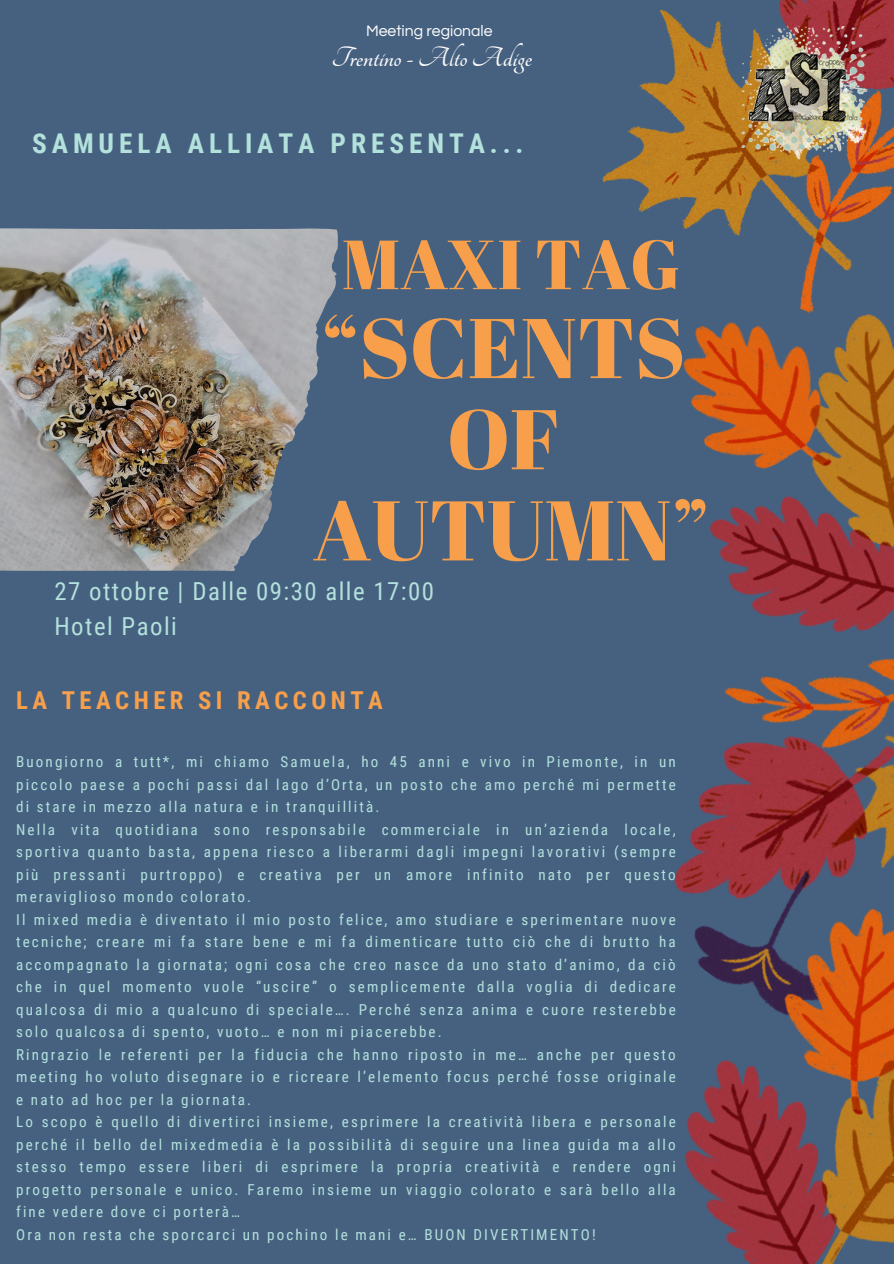
<style>
.page{position:relative;width:894px;height:1264px;background:#fff}
.page>*{position:absolute;margin:0;border:0;box-sizing:border-box;transform-origin:0 0}
.t1{font:84.3px/91.2px "Abril Fatface";color:#f79f4a;text-align:center}
.t2{font:69.3px "Abril Fatface";color:#f79f4a}
.t3{font:700 30.45px "Tangerine";color:#fdfbfb}
.t4{font:700 27.3px "Roboto Condensed";letter-spacing:.18em;color:#b3e1dc}
.t5{font:24.75px/35.4px "Roboto Condensed";letter-spacing:.06em;color:#b3e1dc}
.t6{font:700 24.6px "Roboto Condensed";letter-spacing:.18em;color:#f79f4a}
.t7{font:15.75px "Questrial";color:#fff}
.t8{font:15px/22.5px "Roboto Condensed";letter-spacing:.14em;color:#b3e1dc;text-align:justify}
</style>
<div class="page">
<div style="left:0;top:0;width:893px;height:1263px;background:#466180"></div>
<img style="left:602px;top:0;width:291px;height:246px">
<img style="left:675px;top:678px;width:218px;height:199px">
<img style="left:683px;top:246px;width:210px;height:432px">
<img style="left:674px;top:877px;width:219px;height:386px">
<img style="left:737px;top:27px;width:133px;height:133px">
<img style="left:0;top:228px;width:338px;height:343px">
<p class="t7" style="left:366px;top:23px;width:128px">Meeting regionale</p>
<p class="t3" style="left:331px;top:43px;width:202px">Trentino -AltoAdige</p>
<p class="t4" style="left:32px;top:127px;width:493px">SAMUELA ALLIATA PRESENTA...</p>
<p class="t2" style="left:342px;top:216px;width:340px">MAXI TAG</p>
<p class="t1" style="left:313px;top:300px;width:398px">“SCENTS<br>OF<br>AUTUMN”</p>
<p class="t5" style="left:54px;top:573px;width:381px">27 ottobre | Dalle 09:30 alle 17:00<br>Hotel Paoli</p>
<p class="t6" style="left:16px;top:686px;width:368px">LA TEACHER SI RACCONTA</p>
<p class="t8" style="left:16px;top:750px;width:661px">Buongiorno a tutt*, mi chiamo Samuela, ho 45 anni e vivo in Piemonte, in un piccolo paese a pochi passi dal lago d’Orta, un posto che amo perché mi permette di stare in mezzo alla natura e in tranquillità.</p>
<h4 class="t8" style="left:16px;top:818px;width:661px">Nella vita quotidiana sono responsabile commerciale in un’azienda locale, sportiva quanto basta, appena riesco a liberarmi dagli impegni lavorativi (sempre più pressanti purtroppo) e creativa per un amore infinito nato per questo meraviglioso mondo colorato.</h4>
<h5 class="t8" style="left:16px;top:908px;width:661px">Il mixed media è diventato il mio posto felice, amo studiare e sperimentare nuove tecniche; creare mi fa stare bene e mi fa dimenticare tutto ciò che di brutto ha accompagnato la giornata; ogni cosa che creo nasce da uno stato d’animo, da ciò che in quel momento vuole “uscire” o semplicemente dalla voglia di dedicare qualcosa di mio a qualcuno di speciale…. Perché senza anima e cuore resterebbe solo qualcosa di spento, vuoto… e non mi piacerebbe.</h5>
<p class="t8" style="left:16px;top:1043px;width:661px">Ringrazio le referenti per la fiducia che hanno riposto in me… anche per questo meeting ho voluto disegnare io e ricreare l’elemento focus perché fosse originale e nato ad hoc per la giornata.</p>
<p class="t8" style="left:16px;top:1110px;width:661px">Lo scopo è quello di divertirci insieme, esprimere la creatività libera e personale perché il bello del mixedmedia è la possibilità di seguire una linea guida ma allo stesso tempo essere liberi di esprimere la propria creatività e rendere ogni progetto personale e unico. Faremo insieme un viaggio colorato e sarà bello alla fine vedere dove ci porterà…</p>
<p class="t8" style="left:16px;top:1223px;width:581px">Ora non resta che sporcarci un pochino le mani e… BUON DIVERTIMENTO!</p>
</div>
